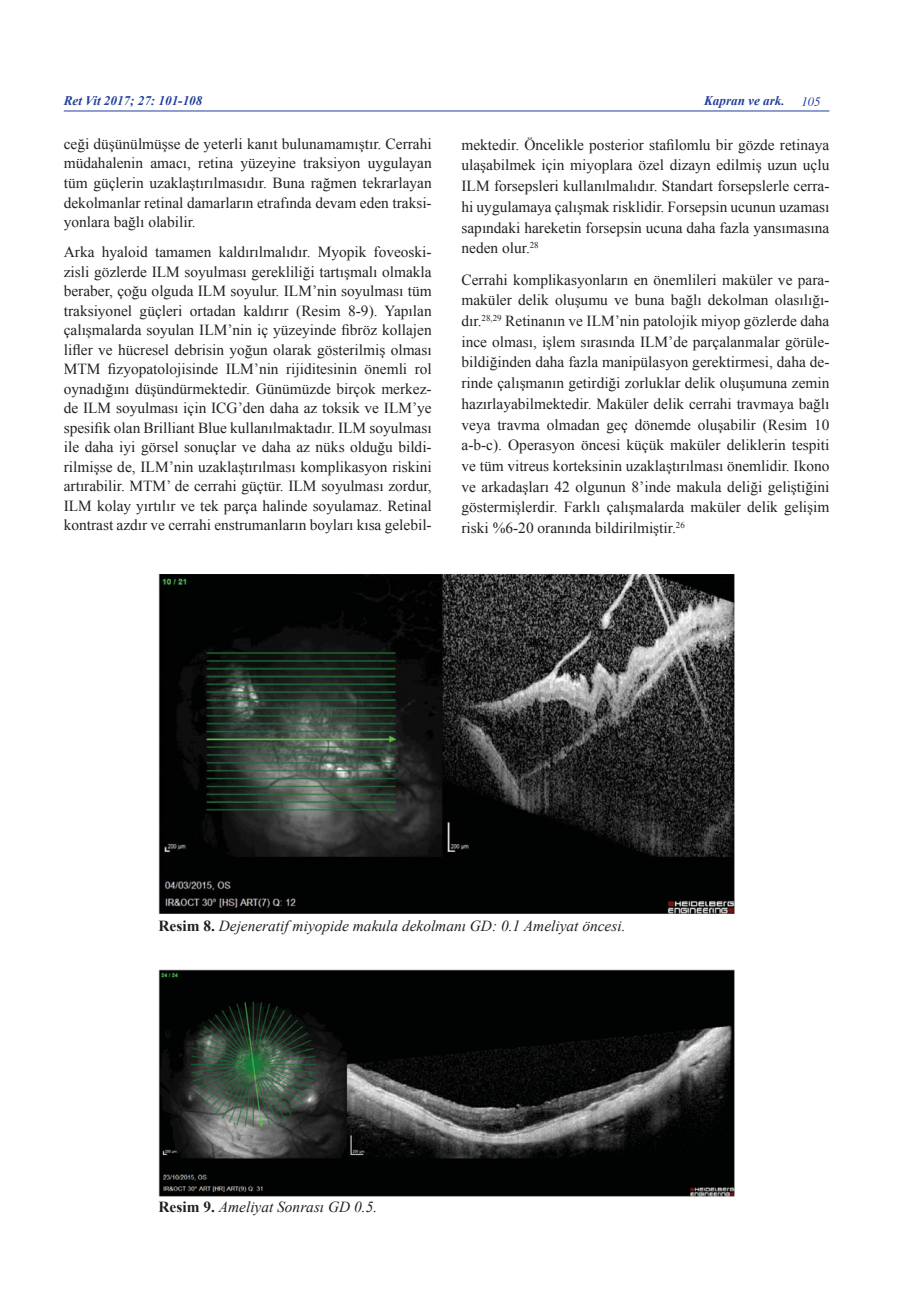
<style>
.page{position:relative;width:906px;height:1289px;background:#fff}
.page>*{position:absolute;margin:0;border:0;box-sizing:border-box;transform-origin:0 0}
.t1{font:15.3px/19.5px "Times New Roman";color:#231f20;text-align:justify}
.t2{font:italic 15.3px "Times New Roman";color:#231f20}
.t3{font:italic 700 13.2px "Times New Roman";color:#223f9a}
.t4{font:italic 12.75px "Times";color:#223f9a}
.s1{font-weight:700;font-style:normal}
</style>
<div class="page">
<hr style="left:64px;top:111px;width:765px;height:1px;background:#223f9a">
<img style="left:158px;top:574px;width:576px;height:339px">
<img style="left:158px;top:969px;width:576px;height:227px">
<p class="t3" style="left:64px;top:94px;width:140px">Ret Vit 2017; 27: 101-108</p>
<p class="t3" style="left:704px;top:94px;width:82px">Kapran ve ark.</p>
<p class="t4" style="left:801px;top:97px;width:21px">105</p>
<p class="t1" style="left:64px;top:134px;width:369px">ceği düşünülmüşse de yeterli kanıt bulunamamıştır. Cerrahi müdahalenin amacı, retina yüzeyine traksiyon uygulayan tüm güçlerin uzaklaştırılmasıdır. Buna rağmen tekrarlayan dekolmanlar retinal damarların etrafında devam eden traksi&shy;yonlara bağlı olabilir.</p>
<p class="t1" style="left:64px;top:242px;width:369px">Arka hyaloid tamamen kaldırılmalıdır. Myopik foveoski&shy;zisli gözlerde ILM soyulması gerekliliği tartışmalı olmakla beraber, çoğu olguda ILM soyulur. ILM’nin soyulması tüm traksiyonel güçleri ortadan kaldırır (Resim 8-9). Yapılan çalışmalarda soyulan ILM’nin iç yüzeyinde fibröz kollajen lifler ve hücresel debrisin yoğun olarak gösterilmiş olması MTM fizyopatolojisinde ILM’nin rijiditesinin önemli rol oynadığını düşündürmektedir. Günümüzde birçok merkez&shy;de ILM soyulması için ICG’den daha az toksik ve ILM’ye spesifik olan Brilliant Blue kullanılmaktadır. ILM soyulması ile daha iyi görsel sonuçlar ve daha az nüks olduğu bildi&shy;rilmişse de, ILM’nin uzaklaştırılması komplikasyon riskini artırabilir. MTM’ de cerrahi güçtür. ILM soyulması zordur, ILM kolay yırtılır ve tek parça halinde soyulamaz. Retinal kontrast azdır ve cerrahi enstrumanların boyları kısa gelebil-</p>
<p class="t1" style="left:461px;top:134px;width:369px;line-height:20.7px">mektedir. Öncelikle posterior stafilomlu bir gözde retinaya ulaşabilmek için miyoplara özel dizayn edilmiş uzun uçlu ILM forsepsleri kullanılmalıdır. Standart forsepslerle cerra&shy;hi uygulamaya çalışmak risklidir. Forsepsin ucunun uzaması sapındaki hareketin forsepsin ucuna daha fazla yansımasına neden olur.<sup>28</sup></p>
<p class="t1" style="left:461px;top:269px;width:369px;line-height:20.7px">Cerrahi komplikasyonların en önemlileri maküler ve para&shy;maküler delik oluşumu ve buna bağlı dekolman olasılığı&shy;dır.<sup>28,29</sup> Retinanın ve ILM’nin patolojik miyop gözlerde daha ince olması, işlem sırasında ILM’de parçalanmalar görüle&shy;bildiğinden daha fazla manipülasyon gerektirmesi, daha de&shy;rinde çalışmanın getirdiği zorluklar delik oluşumuna zemin hazırlayabilmektedir. Maküler delik cerrahi travmaya bağlı veya travma olmadan geç dönemde oluşabilir (Resim 10 a-b-c). Operasyon öncesi küçük maküler deliklerin tespiti ve tüm vitreus korteksinin uzaklaştırılması önemlidir. Ikono ve arkadaşları 42 olgunun 8’inde makula deliği geliştiğini göstermişlerdir. Farklı çalışmalarda maküler delik gelişim riski %6-20 oranında bildirilmiştir.<sup>26</sup></p>
<p class="t2" style="left:158px;top:917px;width:468px"><span class="s1">Resim 8.</span> Dejeneratif miyopide makula dekolmanı GD: 0.1 Ameliyat öncesi.</p>
<p class="t2" style="left:158px;top:1198px;width:220px"><span class="s1">Resim 9.</span> Ameliyat Sonrası GD 0.5.</p>
</div>
